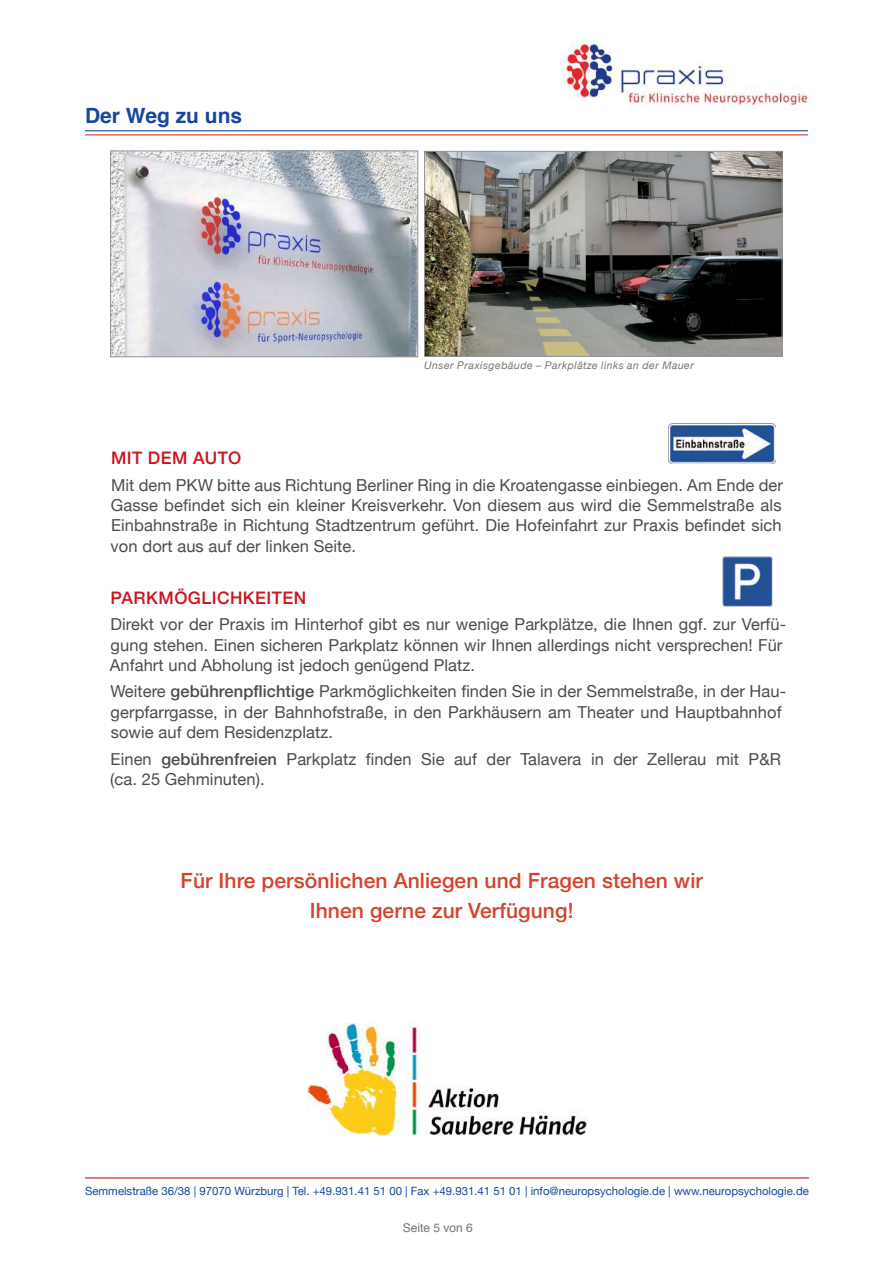
<style>
.page{position:relative;width:893px;height:1263px;background:#fff}
.page>*{position:absolute;margin:0;border:0;box-sizing:border-box;transform-origin:0 0}
.t1{font:500 21px/30.5px "Helvetica Neue";letter-spacing:.005em;color:#d4432e;text-align:center}
.t2{font:700 21px "Helvetica";color:#18469d}
.t3{font:500 17.25px "Helvetica Neue";letter-spacing:.025em;color:#cd151d}
.t4{font:16.5px/20.2px "Helvetica Neue";letter-spacing:.005em;color:#4b4c4d}
.t5{font:12px "Helvetica";color:#747570}
.t6{font:11.4px "Helvetica Neue";color:#18469d}
.t7{font:italic 10.5px "Helvetica Neue";letter-spacing:.05em;color:#747570}
.s1{font-weight:500}
</style>
<div class="page">
<hr style="left:85px;top:1177px;width:724px;height:1px;background:#cd151d">
<hr style="left:85px;top:130px;width:723px;height:1px;background:#18469d">
<hr style="left:85px;top:134px;width:723px;height:1px;background:#ee3037">
<img style="left:559px;top:40px;width:250px;height:70px">
<img style="left:426px;top:153px;width:354px;height:202px">
<div style="left:424px;top:151px;width:358px;height:206px;border:1px solid #939598"></div>
<img style="left:723px;top:557px;width:49px;height:49px">
<img style="left:669px;top:423px;width:106px;height:40px">
<img style="left:112px;top:152px;width:304px;height:203px">
<div style="left:110px;top:150px;width:308px;height:207px;border:1px solid #939598"></div>
<img style="left:308px;top:1023px;width:279px;height:113px">
<p class="t2" style="left:85px;top:99px;width:159px">Der Weg zu uns</p>
<p class="t7" style="left:424px;top:358px;width:271px">Unser Praxisgebäude – Parkplätze links an der Mauer</p>
<p class="t3" style="left:111px;top:444px;width:132px">MIT DEM AUTO</p>
<p class="t4" style="left:111px;top:476px;width:674px;text-align:justify">Mit dem PKW bitte aus Richtung Berliner Ring in die Kroatengasse einbiegen. Am Ende der Gasse befindet sich ein kleiner Kreisverkehr. Von diesem aus wird die Semmelstraße als Einbahnstraße in Richtung Stadtzentrum geführt. Die Hofeinfahrt zur Praxis befindet sich von dort aus auf der linken Seite.</p>
<p class="t3" style="left:111px;top:584px;width:197px">PARKMÖGLICHKEITEN</p>
<p class="t4" style="left:110px;top:615px;width:678px">Direkt vor der Praxis im Hinterhof gibt es nur wenige Parkplätze, die Ihnen ggf. zur Verfü&shy;gung stehen. Einen sicheren Parkplatz können wir Ihnen allerdings nicht versprechen! Für<br>Anfahrt und Abholung ist jedoch genügend Platz.</p>
<p class="t4" style="left:110px;top:682px;width:677px">Weitere <span class="s1">gebührenpflichtige</span> Parkmöglichkeiten finden Sie in der Semmelstraße, in der Hau&shy;gerpfarrgasse, in der Bahnhofstraße, in den Parkhäusern am Theater und Hauptbahnhof sowie auf dem Residenzplatz.</p>
<p class="t4" style="left:110px;top:749px;width:672px">Einen <span class="s1">gebührenfreien</span> Parkplatz finden Sie auf der Talavera in der Zellerau mit P&amp;R (ca. 25 Gehminuten).</p>
<p class="t1" style="left:180px;top:863px;width:524px">Für Ihre persönlichen Anliegen und Fragen stehen wir<br>Ihnen gerne zur Verfügung!</p>
<p class="t6" style="left:85px;top:1183px;width:725px">Semmelstraße 36/38 | 97070 Würzburg | Tel. +49.931.41 51 00 | Fax +49.931.41 51 01 | info@neuropsychologie.de | www.neuropsychologie.de</p>
<p class="t5" style="left:403px;top:1218px;width:72px">Seite 5 von 6</p>
</div>
